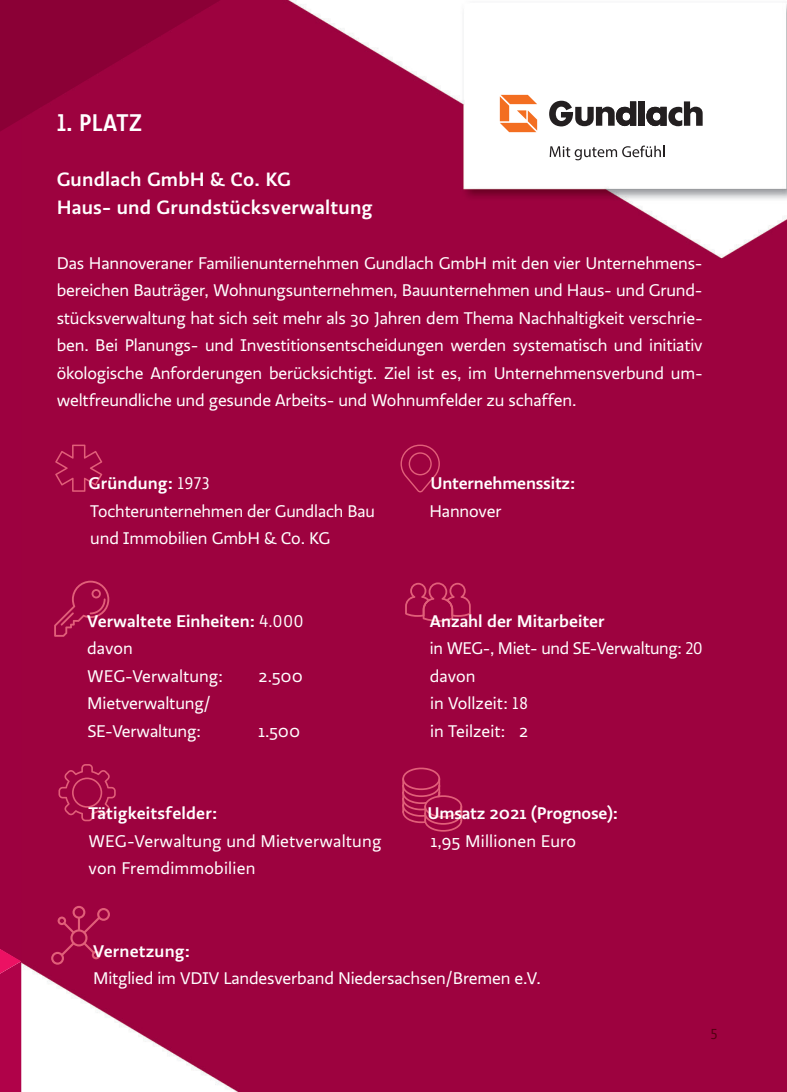
<style>
.page{position:relative;width:787px;height:1092px;background:#fff}
.page>*{position:absolute;margin:0;border:0;box-sizing:border-box;transform-origin:0 0}
.t1{font:500 25px "Ratio Display";letter-spacing:.02em;color:#fff}
.t2{font:500 20px/27.5px "Ratio";letter-spacing:.01em;color:#fff}
.t3{font:17.5px/27.5px "Ratio";letter-spacing:-.01em;color:#fff;text-align:justify}
.t4{font:500 17.5px "Ratio";color:#fff}
.t5{font:17.5px "Ratio";letter-spacing:.01em;color:#fff}
.t6{font:15px "Ratio Display";color:#530011}
.s1{font-family:"Ratio Display";font-weight:400}
.s2{font-family:"Ratio Display"}
</style>
<div class="page">
<img style="left:221px;top:0;width:566px;height:1091px">
<svg style="left:402px;top:766px;width:60px;height:65px;background:#aa154a"></svg>
<svg style="left:400px;top:444px;width:40px;height:48px;background:#a60f47"></svg>
<svg style="left:405px;top:582px;width:66px;height:40px;background:#aa144a"></svg>
<svg style="left:0;top:0;width:221px;height:1091px;background:#a2104a"></svg>
<div style="left:638px;top:101px;width:7px;height:25px;background:#231f20"></div>
<svg style="left:549px;top:101px;width:87px;height:25px"></svg>
<svg style="left:646px;top:101px;width:56px;height:25px"></svg>
<svg style="left:549px;top:145px;width:115px;height:15px"></svg>
<svg style="left:500px;top:95px;width:37px;height:37px"></svg>
<h1 class="t1" style="left:57px;top:108px;width:87px">1. Platz</h1>
<p class="t2" style="left:57px;top:166px;width:317px">Gundlach GmbH &amp; Co. KG<br>Haus- und Grundstücksverwaltung</p>
<p class="t3" style="left:57px;top:249px;width:647px">Das Hannoveraner Familienunternehmen Gundlach GmbH mit den vier Unternehmens&shy;bereichen Bauträger, Wohnungsunternehmen, Bauunternehmen und Haus- und Grund&shy;stücksverwaltung hat sich seit mehr als 30 Jahren dem Thema Nachhaltigkeit verschrie&shy;ben. Bei Planungs- und Investitionsentscheidungen werden systematisch und initiativ ökologische Anforderungen berücksichtigt. Ziel ist es, im Unternehmensverbund um&shy;weltfreundliche und gesunde Arbeits- und Wohnumfelder zu schaffen.</p>
<p class="t4" style="left:89px;top:473px;width:122px">Gründung: <span class="s1">1973</span></p>
<p class="t4" style="left:430px;top:473px;width:146px">Unternehmenssitz:</p>
<p class="t3" style="left:90px;top:497px;width:286px">Tochterunternehmen der Gundlach Bau</p>
<p class="t3" style="left:429px;top:497px;width:74px">Hannover</p>
<p class="t3" style="left:90px;top:524px;width:241px">und Immobilien GmbH &amp; Co. KG</p>
<p class="t4" style="left:87px;top:610px;width:217px">Verwaltete Einheiten: <span class="s1">4.000</span></p>
<p class="t4" style="left:430px;top:610px;width:176px">Anzahl der Mitarbeiter</p>
<p class="t3" style="left:87px;top:634px;width:47px">davon</p>
<p class="t3" style="left:430px;top:634px;width:274px">in WEG-, Miet- und SE-Verwaltung: <span class="s2">20</span></p>
<p class="t3" style="left:87px;top:662px;width:137px">WEG-Verwaltung:</p>
<p class="t3" style="left:258px;top:662px;width:46px">2.500</p>
<p class="t3" style="left:430px;top:662px;width:47px">davon</p>
<p class="t3" style="left:87px;top:689px;width:125px">Mietverwaltung/</p>
<p class="t3" style="left:430px;top:689px;width:99px">in Vollzeit: <span class="s2">18</span></p>
<p class="t3" style="left:87px;top:717px;width:116px">SE-Verwaltung:</p>
<p class="t3" style="left:258px;top:717px;width:44px">1.500</p>
<p class="t3" style="left:430px;top:717px;width:100px">in Teilzeit: 2</p>
<p class="t4" style="left:89px;top:803px;width:130px">Tätigkeitsfelder:</p>
<p class="t4" style="left:427px;top:803px;width:192px">Umsatz 2021 (Prognose):</p>
<p class="t5" style="left:89px;top:830px;width:294px">WEG-Verwaltung und Mietverwaltung</p>
<p class="t5" style="left:430px;top:830px;width:147px">1,95 Millionen Euro</p>
<p class="t5" style="left:89px;top:858px;width:168px">von Fremdimmobilien</p>
<p class="t4" style="left:93px;top:940px;width:98px">Vernetzung:</p>
<p class="t3" style="left:93px;top:964px;width:449px">Mitglied im VDIV Landesverband Niedersachsen/Bremen e.V.</p>
<p class="t6" style="left:711px;top:1025px;width:8px">5</p>
</div>
